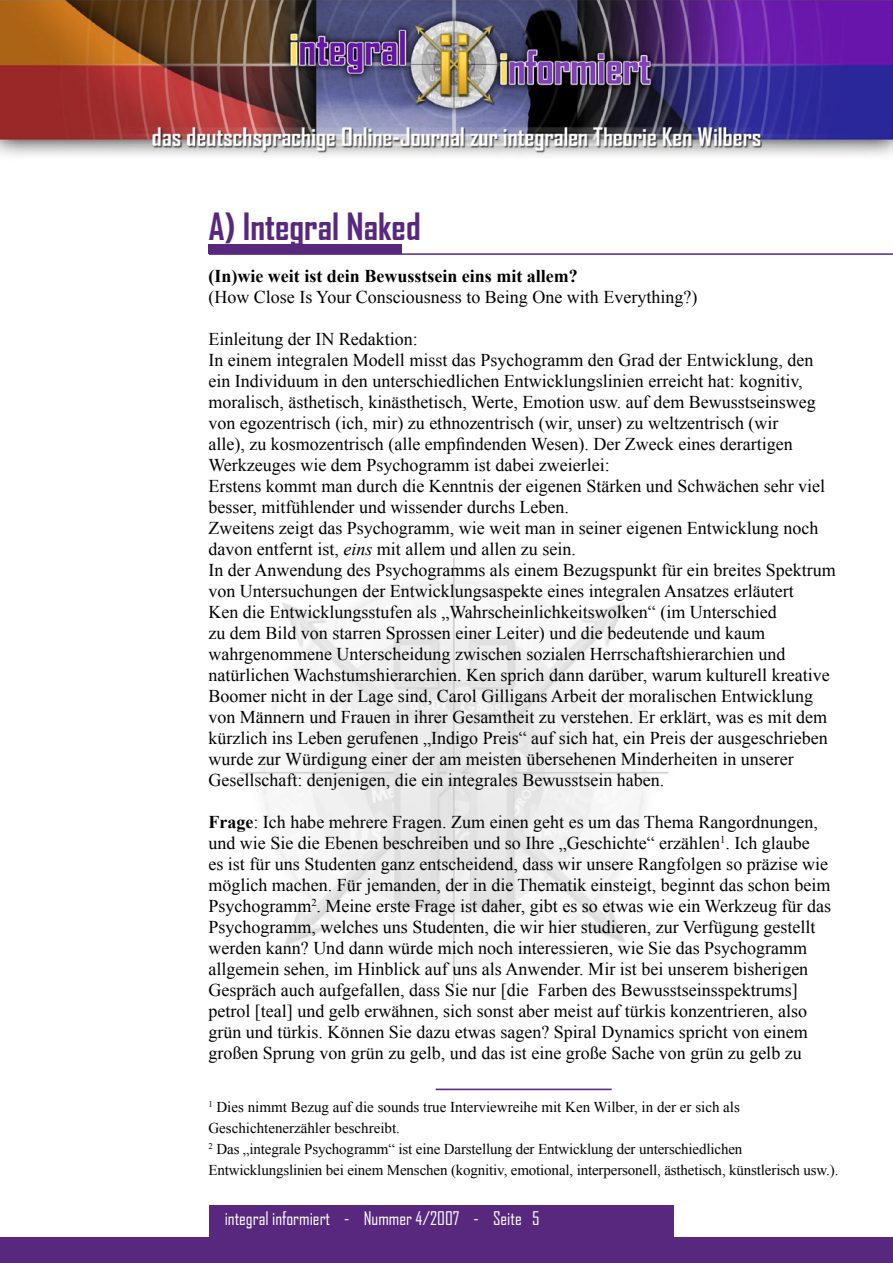
<style>
.page{position:relative;width:893px;height:1263px;background:#fff}
.page>*{position:absolute;margin:0;border:0;box-sizing:border-box;transform-origin:0 0}
.t1{font:700 36px "Agency FB";color:#58287f}
.t2{font:18px/21px "Times New Roman";color:#000}
.t3{font:700 18px "Times New Roman";color:#000}
.t4{font:18px "Agency FB";color:#fff}
.t5{font:15px/21px "Times New Roman";letter-spacing:-.01em;color:#000}
.s1{font-style:italic}
.s2{font-weight:700}
</style>
<div class="page">
<img style="left:239px;top:557px;width:430px;height:431px">
<div style="left:0;top:1238px;width:893px;height:25px;background:#58287f"></div>
<div style="left:209px;top:1205px;width:465px;height:32px;background:#58287f"></div>
<img style="left:0;top:0;width:893px;height:156px">
<div style="left:208px;top:244px;width:194px;height:10px;background:#58287f"></div>
<hr style="left:209px;top:253px;width:684px;height:2px;background:#58287f">
<hr style="left:436px;top:1089px;width:176px;height:1px;background:#58287f">
<h1 class="t1" style="left:208px;top:204px;width:214px">A) Integral Naked</h1>
<p class="t3" style="left:208px;top:264px;width:371px">(In)wie weit ist dein Bewusstsein eins mit allem?</p>
<p class="t2" style="left:208px;top:286px;width:490px">(How Close Is Your Consciousness to Being One with Everything?)</p>
<p class="t2" style="left:208px;top:328px;width:629px">Einleitung der IN Redaktion:<br>In einem integralen Modell misst das Psychogramm den Grad der Entwicklung, den ein Individuum in den unterschiedlichen Entwicklungslinien erreicht hat: kognitiv, moralisch, ästhetisch, kinästhetisch, Werte, Emotion usw. auf dem Bewusstseinsweg von egozentrisch (ich, mir) zu ethnozentrisch (wir, unser) zu weltzentrisch (wir<br>alle), zu kosmozentrisch (alle empfindenden Wesen). Der Zweck eines derartigen Werkzeuges wie dem Psychogramm ist dabei zweierlei:<br>Erstens kommt man durch die Kenntnis der eigenen Stärken und Schwächen sehr viel besser, mitfühlender und wissender durchs Leben.<br>Zweitens zeigt das Psychogramm, wie weit man in seiner eigenen Entwicklung noch davon entfernt ist, <span class="s1">eins</span> mit allem und allen zu sein.<br>In der Anwendung des Psychogramms als einem Bezugspunkt für ein breites Spektrum von Untersuchungen der Entwicklungsaspekte eines integralen Ansatzes erläutert<br>Ken die Entwicklungsstufen als „Wahrscheinlichkeitswolken“ (im Unterschied<br>zu dem Bild von starren Sprossen einer Leiter) und die bedeutende und kaum wahrgenommene Unterscheidung zwischen sozialen Herrschaftshierarchien und natürlichen Wachstumshierarchien. Ken sprich dann darüber, warum kulturell kreative Boomer nicht in der Lage sind, Carol Gilligans Arbeit der moralischen Entwicklung von Männern und Frauen in ihrer Gesamtheit zu verstehen. Er erklärt, was es mit dem kürzlich ins Leben gerufenen „Indigo Preis“ auf sich hat, ein Preis der ausgeschrieben wurde zur Würdigung einer der am meisten übersehenen Minderheiten in unserer Gesellschaft: denjenigen, die ein integrales Bewusstsein haben.</p>
<p class="t2" style="left:208px;top:811px;width:624px"><span class="s2">Frage</span>: Ich habe mehrere Fragen. Zum einen geht es um das Thema Rangordnungen, und wie Sie die Ebenen beschreiben und so Ihre „Geschichte“ erzählen<sup>1</sup>. Ich glaube<br>es ist für uns Studenten ganz entscheidend, dass wir unsere Rangfolgen so präzise wie möglich machen. Für jemanden, der in die Thematik einsteigt, beginnt das schon beim Psychogramm<sup>2</sup>. Meine erste Frage ist daher, gibt es so etwas wie ein Werkzeug für das Psychogramm, welches uns Studenten, die wir hier studieren, zur Verfügung gestellt werden kann? Und dann würde mich noch interessieren, wie Sie das Psychogramm allgemein sehen, im Hinblick auf uns als Anwender. Mir ist bei unserem bisherigen Gespräch auch aufgefallen, dass Sie nur [die Farben des Bewusstseinsspektrums] petrol [teal] und gelb erwähnen, sich sonst aber meist auf türkis konzentrieren, also grün und türkis. Können Sie dazu etwas sagen? Spiral Dynamics spricht von einem großen Sprung von grün zu gelb, und das ist eine große Sache von grün zu gelb zu</p>
<p class="t5" style="left:208px;top:1096px;width:632px"><sup>1</sup> Dies nimmt Bezug auf die sounds true Interviewreihe mit Ken Wilber, in der er sich als Geschichtenerzähler beschreibt.<br><sup>2</sup> Das „integrale Psychogramm“ ist eine Darstellung der Entwicklung der unterschiedlichen Entwicklungslinien bei einem Menschen (kognitiv, emotional, interpersonell, ästhetisch, künstlerisch usw.).</p>
<p class="t4" style="left:225px;top:1207px;width:317px">integral informiert - Nummer 4/2007 - Seite 5</p>
</div>
